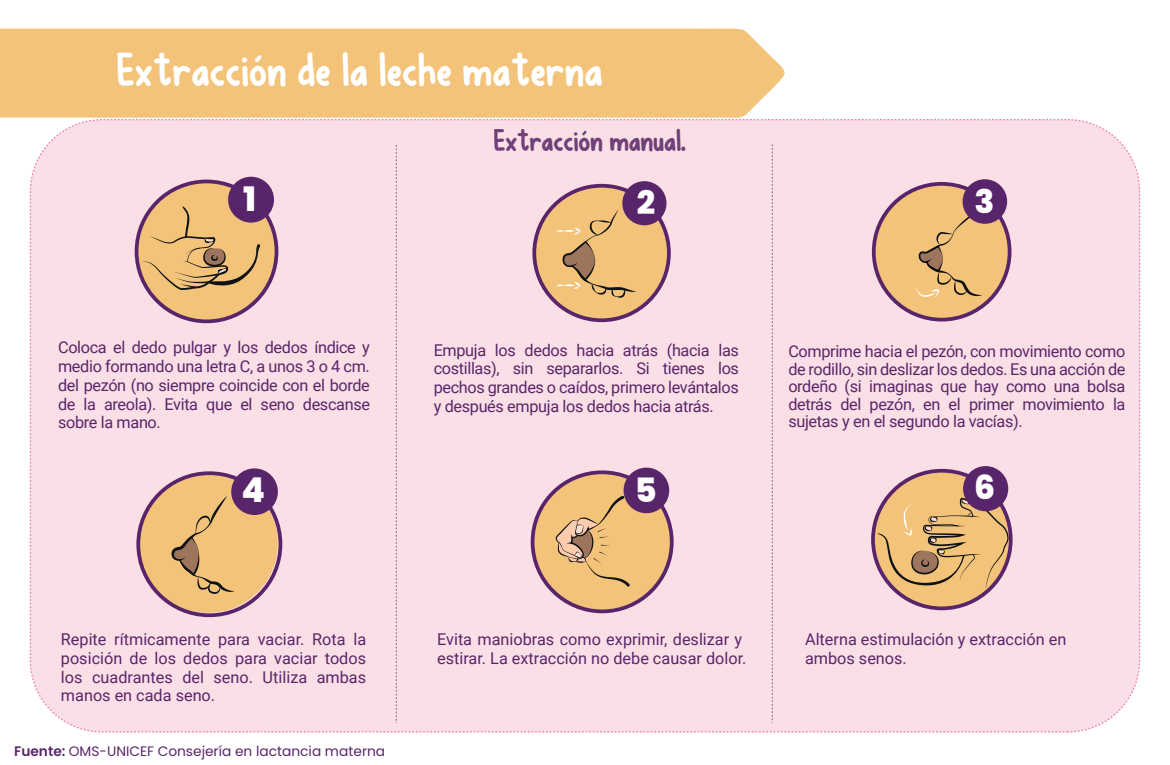
<style>
.page{position:relative;width:1170px;height:765px;background:#fff}
.page>*{position:absolute;margin:0;border:0;box-sizing:border-box;transform-origin:0 0}
.t1{font:43.75px "Avocados";color:#fff}
.t2{font:800 34.25px "Poppins";color:#fff}
.t3{font:800 33.75px "Poppins";color:#fff}
.t4{font:800 33.5px "Poppins";color:#fff}
.t5{font:800 33.12px "Poppins";color:#fff}
.t6{font:800 32.75px "Poppins";color:#fff}
.t7{font:800 32.38px "Poppins";color:#fff}
.t8{font:28.75px "Avocados";letter-spacing:-.01em;color:#6f4079}
.t9{font:16.25px/18.8px "Roboto";color:#59256a;text-align:justify}
.t10{font:13.75px "Poppins";color:#59256a}
.s1{font-weight:600}
</style>
<div class="page">
<div style="left:30px;top:120px;width:1109px;height:612px;background:#fbdfe6;border-radius:72px"></div>
<div style="left:137px;top:181px;width:139px;height:139px;background:#f3c37a;border-radius:50%"></div>
<svg style="left:143px;top:206px;width:118px;height:84px"></svg>
<div style="left:135px;top:180px;width:143px;height:143px;border:4px solid #59256a;border-radius:50%"></div>
<div style="left:228px;top:177px;width:46px;height:46px;background:#59256a;border-radius:50%"></div>
<div style="left:533px;top:186px;width:135px;height:134px;background:#f3c37a;border-radius:50%"></div>
<svg style="left:556px;top:210px;width:79px;height:88px"></svg>
<div style="left:532px;top:184px;width:138px;height:138px;border:4px solid #59256a;border-radius:50%"></div>
<div style="left:622px;top:181px;width:44px;height:44px;background:#59256a;border-radius:50%"></div>
<div style="left:873px;top:184px;width:136px;height:136px;background:#f3c37a;border-radius:50%"></div>
<svg style="left:916px;top:217px;width:66px;height:80px"></svg>
<div style="left:871px;top:182px;width:140px;height:140px;border:4px solid #59256a;border-radius:50%"></div>
<div style="left:962px;top:179px;width:45px;height:45px;background:#59256a;border-radius:50%"></div>
<div style="left:138px;top:473px;width:140px;height:140px;background:#f3c37a;border-radius:50%"></div>
<svg style="left:171px;top:496px;width:63px;height:98px"></svg>
<div style="left:136px;top:471px;width:146px;height:146px;border:4px solid #59256a;border-radius:50%"></div>
<div style="left:231px;top:468px;width:47px;height:47px;background:#59256a;border-radius:50%"></div>
<div style="left:532px;top:472px;width:139px;height:139px;background:#f3c37a;border-radius:50%"></div>
<svg style="left:555px;top:496px;width:74px;height:91px"></svg>
<div style="left:530px;top:470px;width:143px;height:143px;border:4px solid #59256a;border-radius:50%"></div>
<div style="left:623px;top:468px;width:46px;height:45px;background:#59256a;border-radius:50%"></div>
<div style="left:872px;top:471px;width:138px;height:137px;background:#f3c37a;border-radius:50%"></div>
<svg style="left:876px;top:498px;width:132px;height:90px"></svg>
<div style="left:871px;top:469px;width:141px;height:141px;border:4px solid #59256a;border-radius:50%"></div>
<div style="left:962px;top:466px;width:46px;height:45px;background:#59256a;border-radius:50%"></div>
<svg style="left:395px;top:145px;width:2px;height:578px"></svg>
<svg style="left:771px;top:144px;width:2px;height:579px"></svg>
<div style="left:0;top:29px;width:785px;height:89px;background:#f3c37a"></div>
<h1 class="t1" style="left:117px;top:41px;width:488px">Extracción de la leche materna</h1>
<h3 class="t8" style="left:494px;top:121px;width:194px">Extracción manual.</h3>
<h3 class="t3" style="left:243px;top:180px;width:15px">1</h3>
<h3 class="t7" style="left:637px;top:184px;width:20px">2</h3>
<h3 class="t6" style="left:974px;top:182px;width:21px">3</h3>
<p class="t9" style="left:58px;top:338px;width:313px">Coloca el dedo pulgar y los dedos índice y medio formando una letra C, a unos 3 o 4 cm. del pezón (no siempre coincide con el borde de la areola). Evita que el seno descanse sobre la mano.</p>
<p class="t9" style="left:788px;top:342px;width:338px;line-height:17.5px">Comprime hacia el pezón, con movimiento como de rodillo, sin deslizar los dedos. Es una acción de ordeño (si imaginas que hay como una bolsa detrás del pezón, en el primer movimiento la sujetas y en el segundo la vacías).</p>
<p class="t9" style="left:433px;top:340px;width:307px">Empuja los dedos hacia atrás (hacia las costillas), sin separarlos. Si tienes los pechos grandes o caídos, primero levántalos y después empuja los dedos hacia atrás.</p>
<h2 class="t2" style="left:241px;top:471px;width:25px">4</h2>
<h3 class="t4" style="left:635px;top:471px;width:23px">5</h3>
<h3 class="t5" style="left:973px;top:468px;width:23px">6</h3>
<p class="t9" style="left:61px;top:629px;width:307px">Repite rítmicamente para vaciar. Rota la posición de los dedos para vaciar todos los cuadrantes del seno. Utiliza ambas manos en cada seno.</p>
<p class="t10" style="left:14px;top:743px;width:372px"><span class="s1">Fuente:</span> OMS-UNICEF Consejería en lactancia materna</p>
<p class="t9" style="left:437px;top:629px;width:311px">Evita maniobras como exprimir, deslizar y estirar. La extracción no debe causar dolor.</p>
<p class="t9" style="left:805px;top:629px;width:263px">Alterna estimulación y extracción en ambos senos.</p>
</div>
